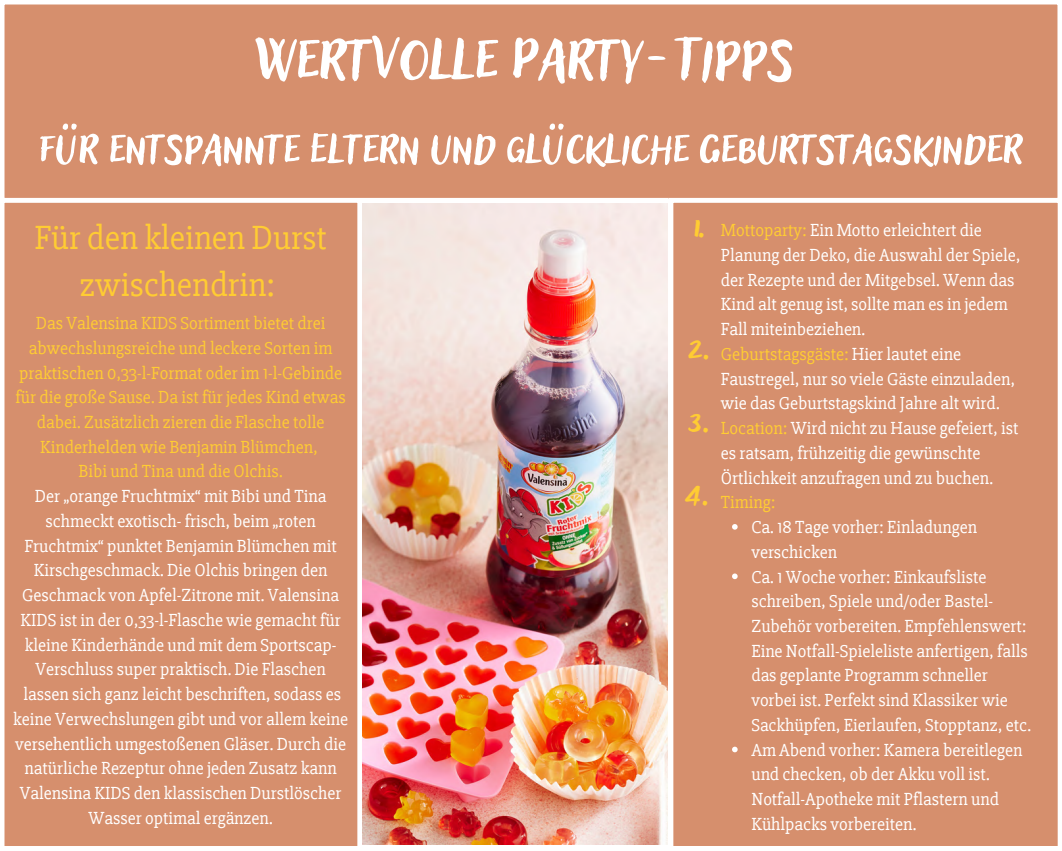
<style>
.page{position:relative;width:1062px;height:851px;background:#fff}
.page>*{position:absolute;margin:0;border:0;box-sizing:border-box;transform-origin:0 0}
.t1{font:74.85px "Adlery Pro Blockletter";color:#fff}
.t2{font:54px "Adlery Pro Blockletter";color:#fff}
.t3{font:39px "Adlery Pro Blockletter";color:#fc3}
.t4{font:34.5px/47.2px "Slabo 27 px";color:#fc3;text-align:center}
.t5{font:18px/24.8px "Slabo 27 px";color:#fff}
.t6{font:18px/24.8px "Slabo 27 px";color:#fc3;text-align:center}
.s1{color:#fc3}
</style>
<div class="page">
<img style="left:362px;top:204px;width:306px;height:640px">
<div style="left:4px;top:4px;width:1054px;height:195px;background:#d68f6d"></div>
<div style="left:4px;top:198px;width:358px;height:648px;background:#d68f6d"></div>
<svg style="left:669px;top:198px;width:389px;height:648px;background:#da9c7e"></svg>
<div style="left:716px;top:211px;width:323px;height:631px;background:#d68f6d"></div>
<svg style="left:732px;top:524px;width:6px;height:5px"></svg>
<svg style="left:732px;top:573px;width:6px;height:6px"></svg>
<svg style="left:732px;top:746px;width:6px;height:6px"></svg>
<p class="t1" style="left:254px;top:8px;width:542px">Wertvolle Party-Tipps</p>
<p class="t2" style="left:39px;top:112px;width:985px">für entspannte Eltern und glückliche Geburtstagskinder</p>
<p class="t4" style="left:35px;top:215px;width:294px">Für den kleinen Durst zwischendrin:</p>
<p class="t6" style="left:16px;top:311px;width:332px">Das Valensina KIDS Sortiment bietet drei abwechslungsreiche und leckere Sorten im praktischen 0,33-l-Format oder im 1-l-Gebinde für die große Sause. Da ist für jedes Kind etwas dabei. Zusätzlich zieren die Flasche tolle Kinderhelden wie Benjamin Blümchen,</p>
<p class="t6" style="left:78px;top:459px;width:206px">Bibi und Tina und die Olchis.</p>
<p class="t5" style="left:21px;top:484px;width:322px;text-align:center">Der „orange Fruchtmix“ mit Bibi und Tina schmeckt exotisch- frisch, beim „roten Fruchtmix“ punktet Benjamin Blümchen mit Kirschgeschmack. Die Olchis bringen den Geschmack von Apfel-Zitrone mit. Valensina KIDS ist in der 0,33-l-Flasche wie gemacht für kleine Kinderhände und mit dem Sportscap-</p>
<p class="t5" style="left:36px;top:657px;width:292px">Verschluss super praktisch. Die Flaschen</p>
<p class="t5" style="left:13px;top:682px;width:336px;text-align:center">lassen sich ganz leicht beschriften, sodass es keine Verwechslungen gibt und vor allem keine versehentlich umgestoßenen Gläser. Durch die natürliche Rezeptur ohne jeden Zusatz kann Valensina KIDS den klassischen Durstlöscher Wasser optimal ergänzen.</p>
<p class="t3" style="left:693px;top:201px;width:16px">1.</p>
<p class="t3" style="left:688px;top:323px;width:25px">2.</p>
<p class="t3" style="left:688px;top:396px;width:25px">3.</p>
<p class="t3" style="left:684px;top:469px;width:28px">4.</p>
<p class="t5" style="left:721px;top:218px;width:301px"><span class="s1">Mottoparty:</span> Ein Motto erleichtert die Planung der Deko, die Auswahl der Spiele, der Rezepte und der Mitgebsel. Wenn das Kind alt genug ist, sollte man es in jedem Fall miteinbeziehen.</p>
<p class="t5" style="left:721px;top:342px;width:296px"><span class="s1">Geburtstagsgäste:</span> Hier lautet eine<br>Faustregel, nur so viele Gäste einzuladen, wie das Geburtstagskind Jahre alt wird.</p>
<p class="t5" style="left:721px;top:416px;width:299px"><span class="s1">Location:</span> Wird nicht zu Hause gefeiert, ist es ratsam, frühzeitig die gewünschte<br>Örtlichkeit anzufragen und zu buchen.</p>
<p class="t6" style="left:721px;top:490px;width:56px">Timing:</p>
<p class="t5" style="left:751px;top:515px;width:227px">Ca. 18 Tage vorher: Einladungen verschicken</p>
<p class="t5" style="left:751px;top:564px;width:281px">Ca. 1 Woche vorher: Einkaufsliste schreiben, Spiele und/oder Bastel-Zubehör vorbereiten. Empfehlenswert:<br>Eine Notfall-Spieleliste anfertigen, falls das geplante Programm schneller vorbei ist. Perfekt sind Klassiker wie Sackhüpfen, Eierlaufen, Stopptanz, etc.</p>
<p class="t5" style="left:751px;top:737px;width:273px">Am Abend vorher: Kamera bereitlegen und checken, ob der Akku voll ist.<br>Notfall-Apotheke mit Pflastern und<br>Kühlpacks vorbereiten.</p>
</div>
